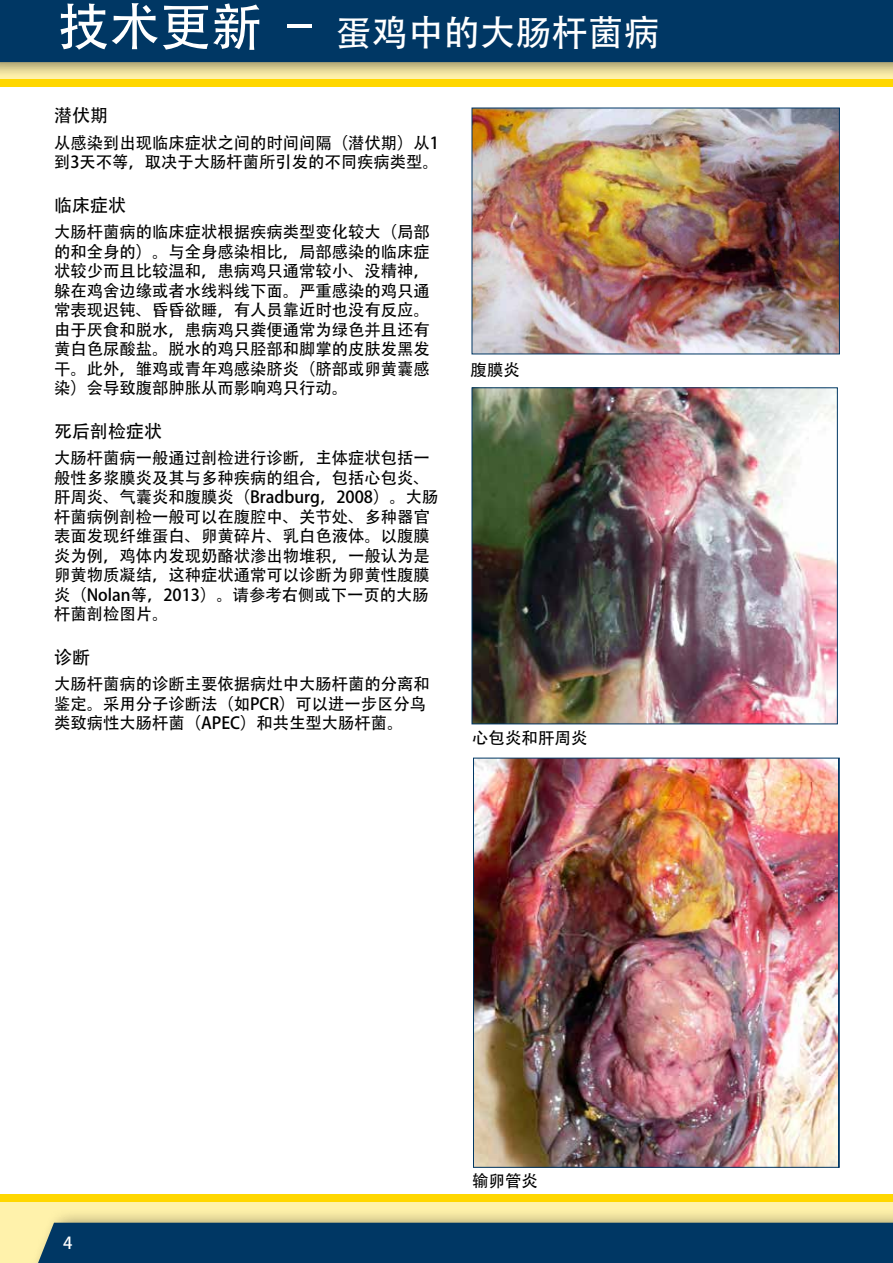
<style>
.page{position:relative;width:893px;height:1263px;background:#fff}
.page>*{position:absolute;margin:0;border:0;box-sizing:border-box;transform-origin:0 0}
.t1{font:36px "Adobe Heiti Std";color:#fff}
.t2{font:18px "Adobe Heiti Std";color:#000}
.t3{font:16.5px/19.5px "Adobe Heiti Std";color:#000}
.t4{font:16.5px "Adobe Heiti Std";color:#fff}
.s1{font-size:51px}
</style>
<div class="page">
<div style="left:0;top:1194px;width:893px;height:69px;background:#fff2ab"></div>
<div style="left:0;top:1194px;width:893px;height:8px;background:#ffd700"></div>
<div style="left:27px;top:1207px;width:866px;height:56px;background:#000;opacity:.4"></div>
<div style="left:33px;top:1223px;width:860px;height:40px;background:#003764"></div>
<div style="left:0;top:79px;width:893px;height:8px;background:#ffd700"></div>
<div style="left:0;top:0;width:893px;height:78px;background:#000;opacity:.4"></div>
<div style="left:0;top:0;width:893px;height:62px;background:#003764"></div>
<img style="left:474px;top:110px;width:364px;height:242px">
<img style="left:475px;top:760px;width:363px;height:406px">
<div style="left:473px;top:758px;width:367px;height:410px;border:1px solid #003764"></div>
<img style="left:474px;top:389px;width:362px;height:333px">
<div style="left:472px;top:387px;width:366px;height:337px;border:1px solid #003764"></div>
<h1 class="t1" style="left:58px;top:11px;width:603px"><span class="s1">技术更新 –</span> 蛋鸡中的大肠杆菌病</h1>
<p class="t2" style="left:54px;top:105px;width:55px">潜伏期</p>
<p class="t3" style="left:54px;top:133px;width:386px">从感染到出现临床症状之间的时间间隔（潜伏期）从1到3天不等，取决于大肠杆菌所引发的不同疾病类型。</p>
<p class="t2" style="left:54px;top:195px;width:73px">临床症状</p>
<p class="t3" style="left:54px;top:223px;width:377px;text-align:justify">大肠杆菌病的临床症状根据疾病类型变化较大（局部的和全身的）。与全身感染相比，局部感染的临床症状较少而且比较温和，患病鸡只通常较小、没精神，躲在鸡舍边缘或者水线料线下面。严重感染的鸡只通常表现迟钝、昏昏欲睡，有人员靠近时也没有反应。由于厌食和脱水，患病鸡只粪便通常为绿色并且还有黄白色尿酸盐。脱水的鸡只胫部和脚掌的皮肤发黑发干。此外，雏鸡或青年鸡感染脐炎（脐部或卵黄囊感染）会导致腹部肿胀从而影响鸡只行动。</p>
<p class="t2" style="left:54px;top:421px;width:109px">死后剖检症状</p>
<p class="t3" style="left:54px;top:449px;width:386px">大肠杆菌病一般通过剖检进行诊断，主体症状包括一般性多浆膜炎及其与多种疾病的组合，包括心包炎、肝周炎、气囊炎和腹膜炎（Bradburg，2008）。大肠杆菌病例剖检一般可以在腹腔中、关节处、多种器官表面发现纤维蛋白、卵黄碎片、乳白色液体。以腹膜炎为例，鸡体内发现奶酪状渗出物堆积，一般认为是卵黄物质凝结，这种症状通常可以诊断为卵黄性腹膜炎（Nolan等，2013）。请参考右侧或下一页的大肠杆菌剖检图片。</p>
<p class="t2" style="left:54px;top:647px;width:37px">诊断</p>
<p class="t3" style="left:54px;top:675px;width:377px">大肠杆菌病的诊断主要依据病灶中大肠杆菌的分离和鉴定。采用分子诊断法（如PCR）可以进一步区分鸟类致病性大肠杆菌（APEC）和共生型大肠杆菌。</p>
<p class="t3" style="left:470px;top:361px;width:51px">腹膜炎</p>
<p class="t3" style="left:472px;top:728px;width:117px">心包炎和肝周炎</p>
<p class="t4" style="left:63px;top:1233px;width:11px">4</p>
<p class="t3" style="left:472px;top:1172px;width:67px">输卵管炎</p>
</div>
